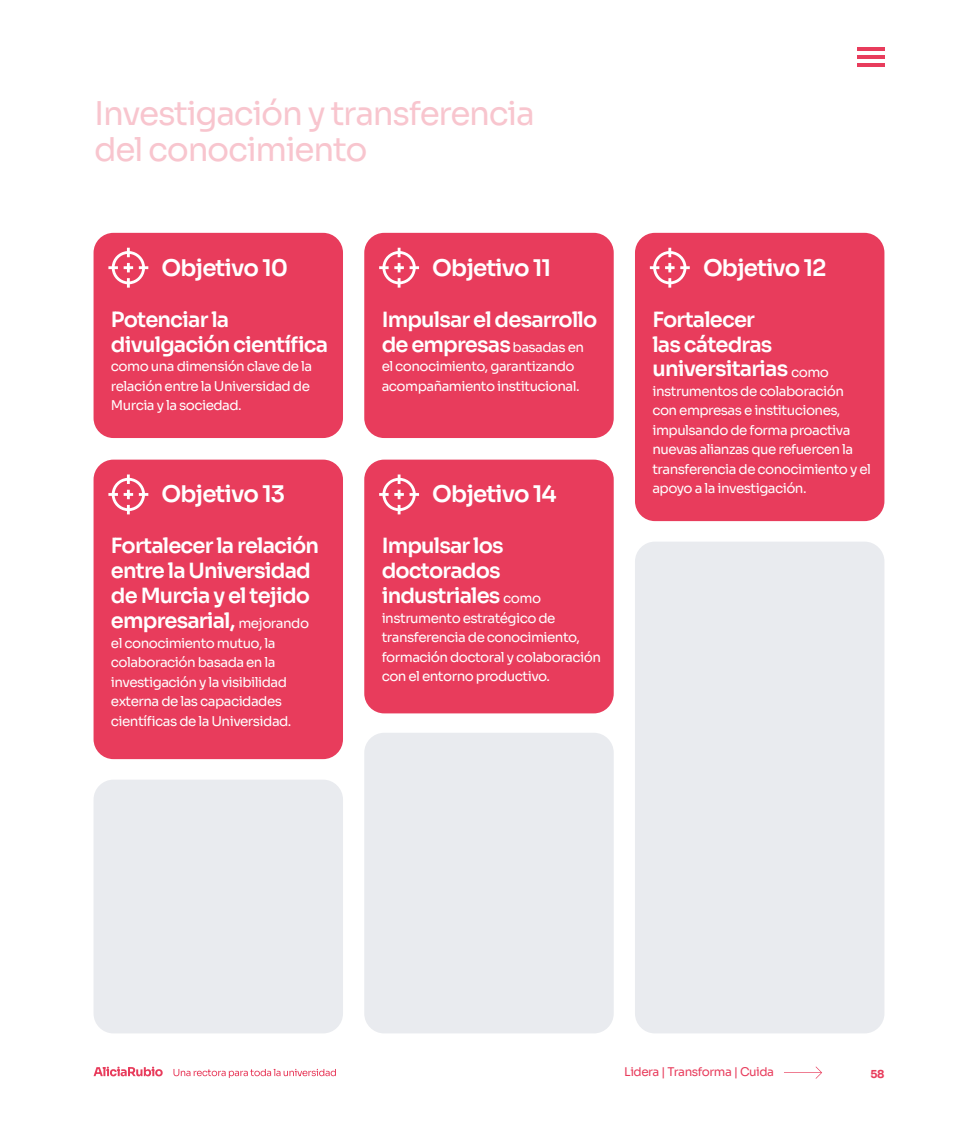
<style>
.page{position:relative;width:978px;height:1127px;background:#fff}
.page>*{position:absolute;margin:0;border:0;box-sizing:border-box;transform-origin:0 0}
.t1{font:32.7px/35.7px "Sora";letter-spacing:-.04em;color:#f8c5ce}
.t2{font:600 22.95px "Sora";letter-spacing:-.04em;color:#fff}
.t3{font:600 21px/24.9px "Sora";letter-spacing:-.04em;color:#fff}
.t4{font:13.5px/19.5px "Sora";letter-spacing:-.04em;color:#fff}
.t5{font:12px "Sora";letter-spacing:-.04em;color:#e83c5c}
.t6{font:700 10.95px "Sora";color:#e83c5c}
.s1{font-weight:400;font-size:13.5px}
</style>
<div class="page">
<svg style="left:94px;top:1066px;width:69px;height:10px"></svg>
<svg style="left:173px;top:1069px;width:163px;height:9px"></svg>
<svg style="left:784px;top:1066px;width:38px;height:13px"></svg>
<hr style="left:857px;top:47px;width:27px;height:4px;background:#e83c5c">
<hr style="left:857px;top:55px;width:27px;height:4px;background:#e83c5c">
<hr style="left:857px;top:63px;width:27px;height:4px;background:#e83c5c">
<div style="left:94px;top:233px;width:249px;height:205px;background:#e83c5c;border-radius:20px"></div>
<div style="left:94px;top:460px;width:249px;height:299px;background:#e83c5c;border-radius:20px"></div>
<div style="left:364px;top:233px;width:250px;height:205px;background:#e83c5c;border-radius:20px"></div>
<div style="left:364px;top:460px;width:250px;height:253px;background:#e83c5c;border-radius:20px"></div>
<div style="left:635px;top:233px;width:249px;height:288px;background:#e83c5c;border-radius:20px"></div>
<svg style="left:108px;top:248px;width:40px;height:40px"></svg>
<svg style="left:108px;top:474px;width:40px;height:40px"></svg>
<svg style="left:379px;top:248px;width:40px;height:40px"></svg>
<svg style="left:379px;top:474px;width:40px;height:40px"></svg>
<svg style="left:650px;top:248px;width:40px;height:40px"></svg>
<div style="left:635px;top:542px;width:249px;height:491px;background:#e9ebef;border-radius:20px"></div>
<div style="left:364px;top:733px;width:250px;height:300px;background:#e9ebef;border-radius:20px"></div>
<div style="left:94px;top:779px;width:249px;height:254px;background:#e9ebef;border-radius:20px"></div>
<h1 class="t1" style="left:94px;top:93px;width:442px">Investigación y transferencia del conocimiento</h1>
<h2 class="t2" style="left:162px;top:248px;width:128px">Objetivo 10</h2>
<h3 class="t3" style="left:111px;top:305px;width:219px">Potenciar la divulgación científica</h3>
<p class="t4" style="left:111px;top:355px;width:203px">como una dimensión clave de la relación entre la Universidad de<br>Murcia y la sociedad.</p>
<h2 class="t2" style="left:162px;top:475px;width:125px">Objetivo 13</h2>
<h3 class="t3" style="left:111px;top:531px;width:210px">Fortalecer la relación entre la Universidad de Murcia y el tejido empresarial, <span class="s1">mejorando</span></h3>
<p class="t4" style="left:111px;top:632px;width:182px">el conocimiento mutuo, la colaboración basada en la investigación y la visibilidad externa de las capacidades científicas de la Universidad.</p>
<h2 class="t2" style="left:432px;top:248px;width:121px">Objetivo 11</h2>
<h3 class="t3" style="left:382px;top:305px;width:217px">Impulsar el desarrollo de empresas <span class="s1">basadas en</span></h3>
<p class="t4" style="left:382px;top:355px;width:199px">el conocimiento, garantizando acompañamiento institucional.</p>
<h2 class="t2" style="left:432px;top:475px;width:126px">Objetivo 14</h2>
<h3 class="t3" style="left:382px;top:531px;width:161px">Impulsar los doctorados industriales <span class="s1">como</span></h3>
<p class="t4" style="left:382px;top:607px;width:221px">instrumento estratégico de transferencia de conocimiento, formación doctoral y colaboración con el entorno productivo.</p>
<h2 class="t2" style="left:703px;top:248px;width:125px">Objetivo 12</h2>
<h3 class="t3" style="left:652px;top:305px;width:178px">Fortalecer<br>las cátedras universitarias <span class="s1">como</span></h3>
<p class="t4" style="left:652px;top:380px;width:220px">instrumentos de colaboración con empresas e instituciones, impulsando de forma proactiva nuevas alianzas que refuercen la transferencia de conocimiento y el apoyo a la investigación.</p>
<p class="t5" style="left:624px;top:1062px;width:151px">Lidera | Transforma | Cuida</p>
<p class="t6" style="left:870px;top:1065px;width:15px">58</p>
</div>
